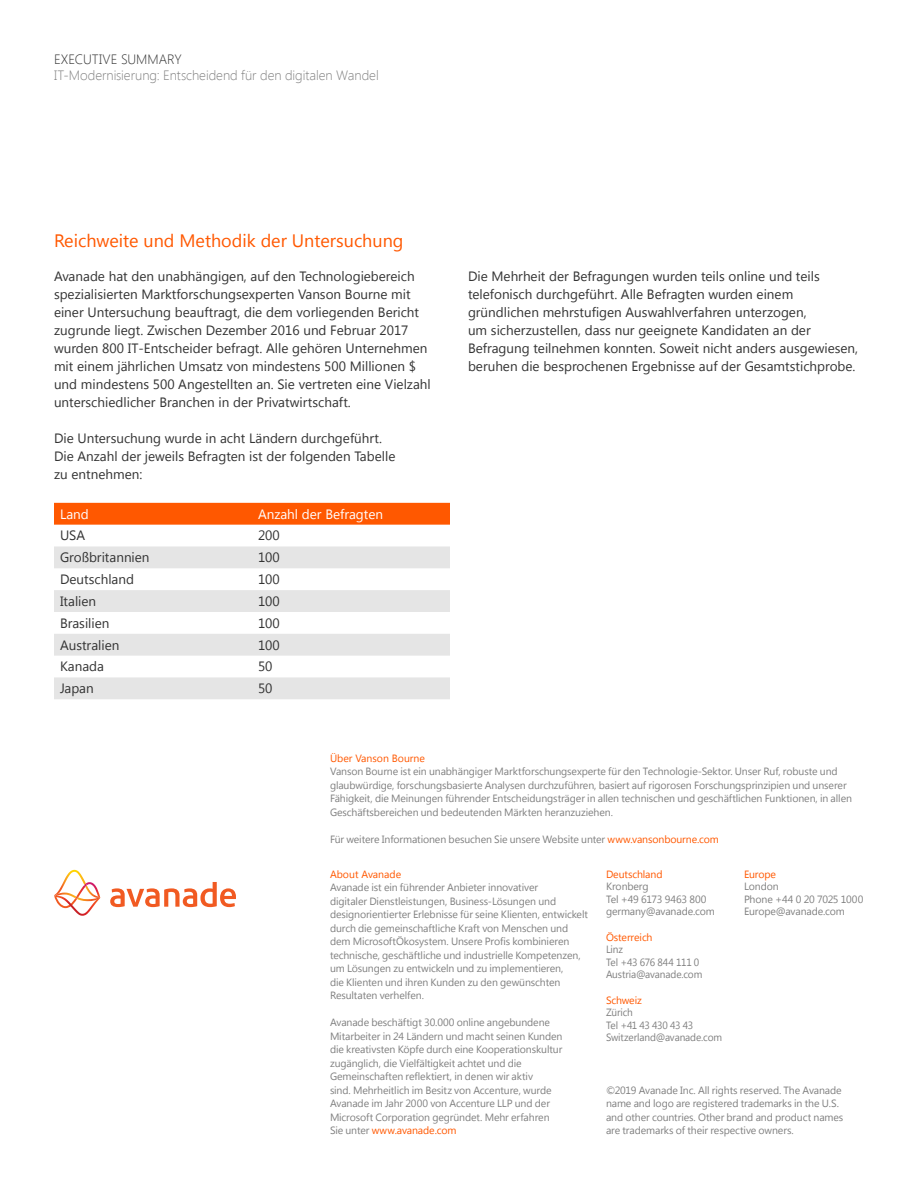
<style>
.page{position:relative;width:918px;height:1188px;background:#fff}
.page>*{position:absolute;margin:0;border:0;box-sizing:border-box;transform-origin:0 0}
.t1{font:18px "Segoe UI";color:#ff5800}
.t2{font:13.5px/18px "Segoe UI";color:#333}
.t3{font:300 13.5px "Segoe UI";letter-spacing:-.005em;color:#808080}
.t4{font:13.5px "Segoe UI";color:#fff}
.t5{font:300 13.5px "Segoe UI";color:#333}
.t6{font:10.5px/13.5px "Segoe UI";letter-spacing:-.01em;color:#808080}
.t7{font:10.5px/12.6px "Segoe UI";letter-spacing:-.01em;color:#808080;scale:.96 1}
.t8{font:10.5px "Segoe UI";letter-spacing:-.005em;color:#ff5800}
.s1{color:#ff5800}
</style>
<div class="page">
<svg style="left:110px;top:882px;width:126px;height:25px"></svg>
<svg style="left:54px;top:870px;width:46px;height:46px"></svg>
<div style="left:54px;top:503px;width:396px;height:22px;background:#ff5800"></div>
<svg style="left:54px;top:546px;width:396px;height:153px;fill:#e5e5e5"></svg>
<p class="t5" style="left:54px;top:50px;width:129px">EXECUTIVE SUMMARY</p>
<p class="t3" style="left:54px;top:66px;width:326px">IT-Modernisierung: Entscheidend für den digitalen Wandel</p>
<h1 class="t1" style="left:54px;top:228px;width:351px">Reichweite und Methodik der Untersuchung</h1>
<p class="t2" style="left:54px;top:266px;width:378px">Avanade hat den unabhängigen, auf den Technologiebereich spezialisierten Marktforschungsexperten Vanson Bourne mit einer Untersuchung beauftragt, die dem vorliegenden Bericht zugrunde liegt. Zwischen Dezember 2016 und Februar 2017 wurden 800 IT-Entscheider befragt. Alle gehören Unternehmen mit einem jährlichen Umsatz von mindestens 500 Millionen $ und mindestens 500 Angestellten an. Sie vertreten eine Vielzahl unterschiedlicher Branchen in der Privatwirtschaft.</p>
<p class="t2" style="left:54px;top:428px;width:343px">Die Untersuchung wurde in acht Ländern durchgeführt.<br>Die Anzahl der jeweils Befragten ist der folgenden Tabelle zu entnehmen:</p>
<p class="t4" style="left:60px;top:504px;width:30px">Land</p>
<p class="t4" style="left:258px;top:504px;width:127px">Anzahl der Befragten</p>
<p class="t2" style="left:60px;top:526px;width:27px">USA</p>
<p class="t2" style="left:258px;top:526px;width:23px">200</p>
<p class="t2" style="left:60px;top:548px;width:91px">Großbritannien</p>
<p class="t2" style="left:258px;top:548px;width:23px">100</p>
<p class="t2" style="left:60px;top:570px;width:76px">Deutschland</p>
<p class="t2" style="left:258px;top:570px;width:23px">100</p>
<p class="t2" style="left:60px;top:592px;width:38px">Italien</p>
<p class="t2" style="left:258px;top:592px;width:23px">100</p>
<p class="t2" style="left:60px;top:613px;width:51px">Brasilien</p>
<p class="t2" style="left:258px;top:613px;width:23px">100</p>
<p class="t2" style="left:60px;top:635px;width:61px">Australien</p>
<p class="t2" style="left:258px;top:635px;width:23px">100</p>
<p class="t2" style="left:60px;top:657px;width:46px">Kanada</p>
<p class="t2" style="left:258px;top:657px;width:16px">50</p>
<p class="t2" style="left:60px;top:679px;width:35px">Japan</p>
<p class="t2" style="left:258px;top:679px;width:16px">50</p>
<p class="t2" style="left:468px;top:266px;width:392px">Die Mehrheit der Befragungen wurden teils online und teils telefonisch durchgeführt. Alle Befragten wurden einem gründlichen mehrstufigen Auswahlverfahren unterzogen,<br>um sicherzustellen, dass nur geeignete Kandidaten an der Befragung teilnehmen konnten. Soweit nicht anders ausgewiesen, beruhen die besprochenen Ergebnisse auf der Gesamtstichprobe.</p>
<p class="t8" style="left:330px;top:751px;width:97px">Über Vanson Bourne</p>
<p class="t6" style="left:330px;top:764px;width:524px">Vanson Bourne ist ein unabhängiger Marktforschungsexperte für den Technologie-Sektor. Unser Ruf, robuste und glaubwürdige, forschungsbasierte Analysen durchzuführen, basiert auf rigorosen Forschungsprinzipien und unserer Fähigkeit, die Meinungen führender Entscheidungsträger in allen technischen und geschäftlichen Funktionen, in allen Geschäftsbereichen und bedeutenden Märkten heranzuziehen.</p>
<p class="t6" style="left:330px;top:832px;width:390px">Für weitere Informationen besuchen Sie unsere Website unter <span class="s1">www.vansonbourne.com</span></p>
<p class="t8" style="left:330px;top:866px;width:73px">About Avanade</p>
<p class="t6" style="left:330px;top:880px;width:260px">Avanade ist ein führender Anbieter innovativer<br>digitaler Dienstleistungen, Business-Lösungen und designorientierter Erlebnisse für seine Klienten, entwickelt durch die gemeinschaftliche Kraft von Menschen und dem MicrosoftÖkosystem. Unsere Profis kombinieren technische, geschäftliche und industrielle Kompetenzen, um Lösungen zu entwickeln und zu implementieren,<br>die Klienten und ihren Kunden zu den gewünschten Resultaten verhelfen.</p>
<p class="t6" style="left:330px;top:1015px;width:234px">Avanade beschäftigt 30.000 online angebundene Mitarbeiter in 24 Ländern und macht seinen Kunden die kreativsten Köpfe durch eine Kooperationskultur zugänglich, die Vielfältigkeit achtet und die Gemeinschaften reflektiert, in denen wir aktiv<br>sind. Mehrheitlich im Besitz von Accenture, wurde Avanade im Jahr 2000 von Accenture LLP und der Microsoft Corporation gegründet. Mehr erfahren Sie unter <span class="s1">www.avanade.com</span></p>
<p class="t8" style="left:606px;top:866px;width:58px">Deutschland</p>
<p class="t6" style="left:606px;top:880px;width:110px;line-height:12.6px">Kronberg<br>Tel +49 6173 9463 800 germany@avanade.com</p>
<p class="t8" style="left:606px;top:929px;width:48px">Österreich</p>
<p class="t7" style="left:606px;top:943px;width:102px">Linz<br>Tel +43 676 844 111 0<br>Austria@avanade.com</p>
<p class="t8" style="left:606px;top:992px;width:37px">Schweiz</p>
<p class="t7" style="left:606px;top:1006px;width:123px">Zürich<br>Tel +41 43 430 43 43<br>Switzerland@avanade.com</p>
<p class="t8" style="left:744px;top:866px;width:34px">Europe</p>
<p class="t6" style="left:744px;top:880px;width:121px;line-height:12.6px">London<br>Phone +44 0 20 7025 1000<br>Europe@avanade.com</p>
<p class="t6" style="left:606px;top:1083px;width:239px">©2019 Avanade Inc. All rights reserved. The Avanade name and logo are registered trademarks in the U.S. and other countries. Other brand and product names are trademarks of their respective owners.</p>
</div>
